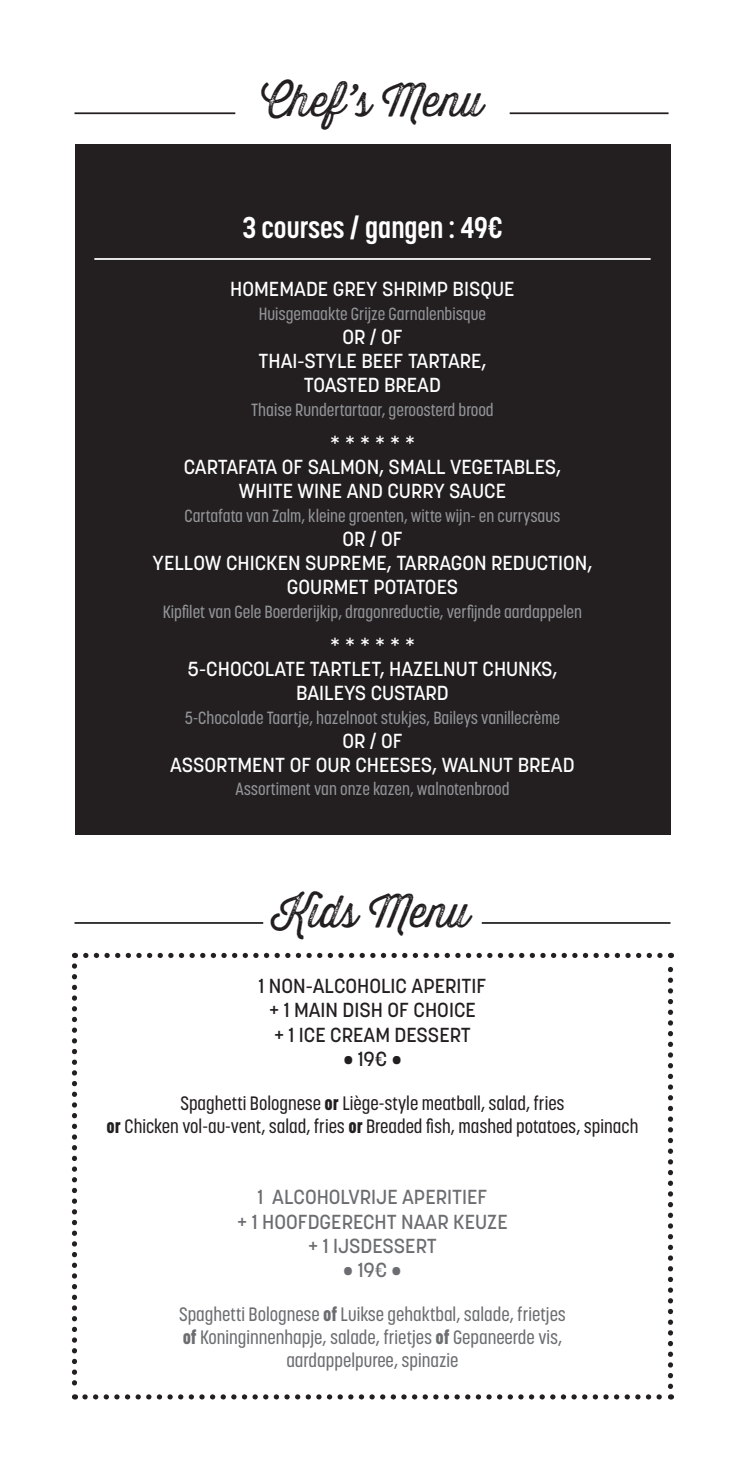
<style>
.page{position:relative;width:745px;height:1474px;background:#fff}
.page>*{position:absolute;margin:0;border:0;box-sizing:border-box;transform-origin:0 0}
.t1{font:43.75px "Thirsty Rough Lt Two";color:#231f20}
.t2{font:700 29.75px "Korolev Condensed";color:#fff}
.t3{font:500 20.12px/24.2px "Korolev";color:#fff;text-align:center}
.t4{font:500 20.12px/24.2px "Korolev";color:#231f20;text-align:center}
.t5{font:500 20.12px/24.2px "Korolev";color:#6c6d70;text-align:center}
.t6{font:500 19.25px/23.1px "Korolev Condensed";color:#6c6d70;text-align:center}
.t7{font:500 19.25px/23.1px "Korolev Condensed";color:#231f20;text-align:center}
.t8{font:500 17.5px "Korolev Condensed";color:#939598}
.s1{font-weight:800}
</style>
<div class="page">
<div style="left:74px;top:145px;width:596px;height:690px;background:#231f20"></div>
<hr style="left:94px;top:258px;width:556px;height:2px;background:#fff">
<hr style="left:74px;top:112px;width:161px;height:2px;background:#231f20">
<hr style="left:509px;top:112px;width:159px;height:2px;background:#231f20">
<svg style="left:85px;top:1394px;width:577px;height:5px"></svg>
<svg style="left:72px;top:966px;width:5px;height:433px"></svg>
<svg style="left:667px;top:952px;width:5px;height:434px"></svg>
<svg style="left:74px;top:952px;width:585px;height:6px"></svg>
<hr style="left:74px;top:922px;width:189px;height:1px;background:#231f20">
<hr style="left:481px;top:922px;width:189px;height:1px;background:#231f20">
<h1 class="t1" style="left:261px;top:69px;width:223px">Chef’s Menu</h1>
<h2 class="t2" style="left:242px;top:210px;width:261px">3 courses / gangen : 49€</h2>
<p class="t3" style="left:230px;top:277px;width:286px">HOMEMADE GREY SHRIMP BISQUE</p>
<p class="t8" style="left:258px;top:303px;width:229px">Huisgemaakte Grijze Garnalenbisque</p>
<p class="t3" style="left:258px;top:325px;width:229px">OR / OF<br>THAI-STYLE BEEF TARTARE,<br>TOASTED BREAD</p>
<p class="t8" style="left:251px;top:399px;width:244px">Thaise Rundertartaar, geroosterd brood</p>
<p class="t3" style="left:184px;top:430px;width:378px">* * * * * *<br>CARTAFATA OF SALMON, SMALL VEGETABLES,<br>WHITE WINE AND CURRY SAUCE</p>
<p class="t8" style="left:184px;top:505px;width:377px">Cartafata van Zalm, kleine groenten, witte wijn- en currysaus</p>
<p class="t3" style="left:152px;top:526px;width:441px">OR / OF<br>YELLOW CHICKEN SUPREME, TARRAGON REDUCTION,<br>GOURMET POTATOES</p>
<p class="t8" style="left:163px;top:601px;width:420px">Kipfilet van Gele Boerderijkip, dragonreductie, verfijnde aardappelen</p>
<p class="t3" style="left:187px;top:632px;width:371px">* * * * * *<br>5-CHOCOLATE TARTLET, HAZELNUT CHUNKS,<br>BAILEYS CUSTARD</p>
<p class="t8" style="left:185px;top:707px;width:377px">5-Chocolade Taartje, hazelnoot stukjes, Baileys vanillecrème</p>
<p class="t3" style="left:170px;top:728px;width:405px">OR / OF<br>ASSORTMENT OF OUR CHEESES, WALNUT BREAD</p>
<p class="t8" style="left:235px;top:779px;width:275px">Assortiment van onze kazen, walnotenbrood</p>
<h1 class="t1" style="left:273px;top:879px;width:198px">Kids Menu</h1>
<p class="t4" style="left:258px;top:974px;width:229px">1 NON-ALCOHOLIC APERITIF + 1 MAIN DISH OF CHOICE<br>+ 1 ICE CREAM DESSERT</p>
<p class="t4" style="left:343px;top:1046px;width:60px">• 19€ •</p>
<p class="t7" style="left:106px;top:1091px;width:533px">Spaghetti Bolognese <span class="s1">or</span> Liège-style meatball, salad, fries<br><span class="s1">or</span> Chicken vol-au-vent, salad, fries <span class="s1">or</span> Breaded fish, mashed potatoes, spinach</p>
<p class="t5" style="left:237px;top:1185px;width:272px">1 ALCOHOLVRIJE APERITIEF<br>+ 1 HOOFDGERECHT NAAR KEUZE + 1 IJSDESSERT</p>
<p class="t5" style="left:343px;top:1257px;width:60px">• 19€ •</p>
<p class="t6" style="left:179px;top:1302px;width:388px">Spaghetti Bolognese <span class="s1">of</span> Luikse gehaktbal, salade, frietjes <span class="s1">of</span> Koninginnenhapje, salade, frietjes <span class="s1">of</span> Gepaneerde vis, aardappelpuree, spinazie</p>
</div>
